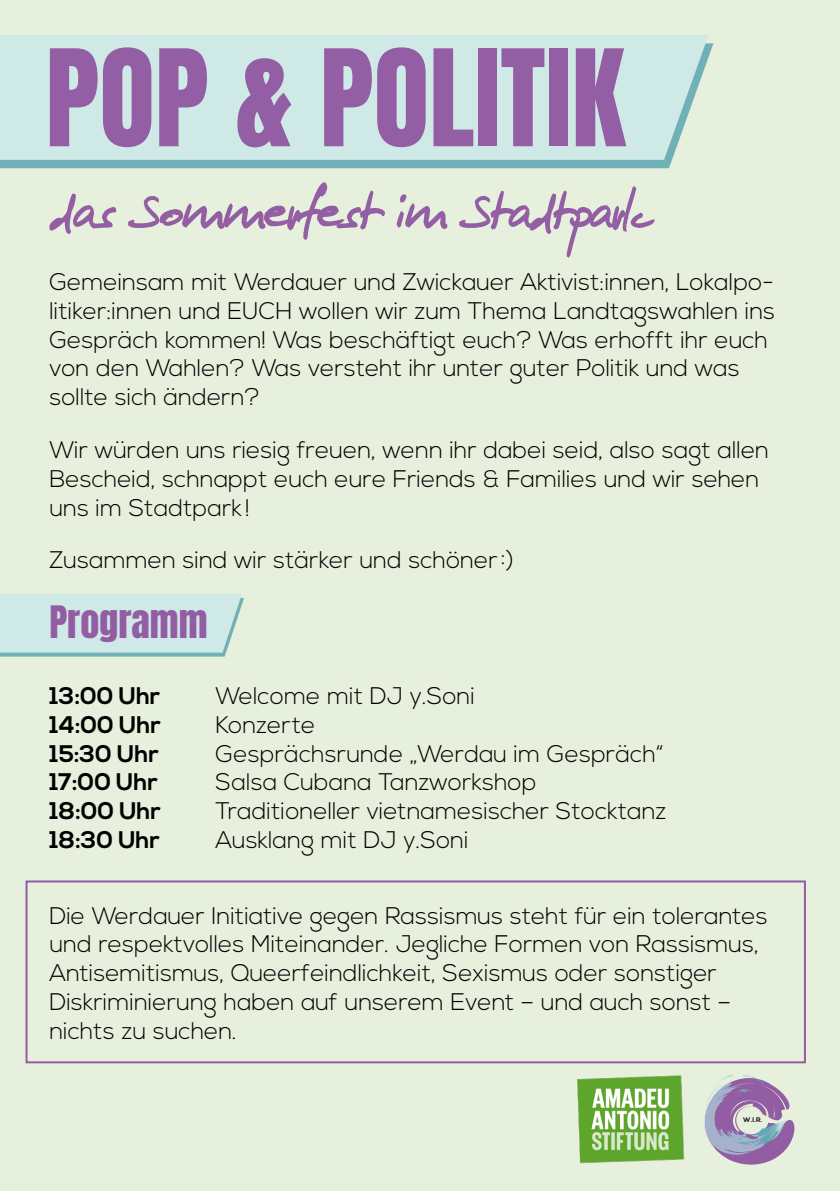
<style>
.page{position:relative;width:840px;height:1191px;background:#fff}
.page>*{position:absolute;margin:0;border:0;box-sizing:border-box;transform-origin:0 0}
.t1{font:114px "Anton";color:#935ea3}
.t2{font:38px "Anton";color:#935da3}
.t3{font:300 24px/28.8px "Nexa";color:#000}
.t4{font:700 24px/28.8px "Nexa";color:#000}
.t5{font:700 6.6px "Nexa";color:#010202}
</style>
<div class="page">
<div style="left:0;top:0;width:839px;height:1191px;background:#e6f0dc"></div>
<svg style="left:0;top:594px;width:244px;height:62px"></svg>
<svg style="left:0;top:43px;width:713px;height:125px;fill:#6fb1b6"></svg>
<div style="left:0;top:35px;width:708px;height:125px;background:#cfe9e7"></div>
<svg style="left:49px;top:194px;width:67px;height:40px"></svg>
<svg style="left:128px;top:182px;width:257px;height:58px"></svg>
<svg style="left:396px;top:194px;width:51px;height:35px"></svg>
<svg style="left:459px;top:186px;width:195px;height:72px"></svg>
<div style="left:26px;top:880px;width:779px;height:183px;border:2px solid #935da3"></div>
<img style="left:550px;top:1060px;width:135px;height:104px">
<svg style="left:704px;top:1074px;width:90px;height:90px"></svg>
<h1 class="t1" style="left:46px;top:40px;width:581px">POP &amp; POLITIK</h1>
<p class="t3" style="left:49px;top:268px;width:727px">Gemeinsam mit Werdauer und Zwickauer Aktivist:innen, Lokalpo&shy;litiker:innen und EUCH wollen wir zum Thema Landtagswahlen ins Gespräch kommen! Was beschäftigt euch? Was erhofft ihr euch von den Wahlen? Was versteht ihr unter guter Politik und was sollte sich ändern?</p>
<p class="t3" style="left:49px;top:436px;width:720px">Wir würden uns riesig freuen, wenn ihr dabei seid, also sagt allen<br>Bescheid, schnappt euch eure Friends &amp; Families und wir sehen uns im Stadtpark ! ☺</p>
<p class="t3" style="left:49px;top:547px;width:466px">Zusammen sind wir stärker und schöner:)</p>
<h2 class="t2" style="left:49px;top:603px;width:160px">Programm</h2>
<p class="t4" style="left:49px;top:682px;width:113px">13:00 Uhr<br>14:00 Uhr<br>15:30 Uhr<br>17:00 Uhr<br>18:00 Uhr<br>18:30 Uhr</p>
<p class="t3" style="left:215px;top:682px;width:452px">Welcome mit DJ y.Soni<br>Konzerte<br>Gesprächsrunde „Werdau im Gespräch“<br>Salsa Cubana Tanzworkshop<br>Traditioneller vietnamesischer Stocktanz<br>Ausklang mit DJ y.Soni</p>
<p class="t3" style="left:49px;top:902px;width:719px">Die Werdauer Initiative gegen Rassismus steht für ein tolerantes und respektvolles Miteinander. Jegliche Formen von Rassismus, Antisemitismus, Queerfeindlichkeit, Sexismus oder sonstiger Diskriminierung haben auf unserem Event – und auch sonst – nichts zu suchen.</p>
<p class="t5" style="left:742px;top:1116px;width:20px">W.I.R.</p>
</div>
